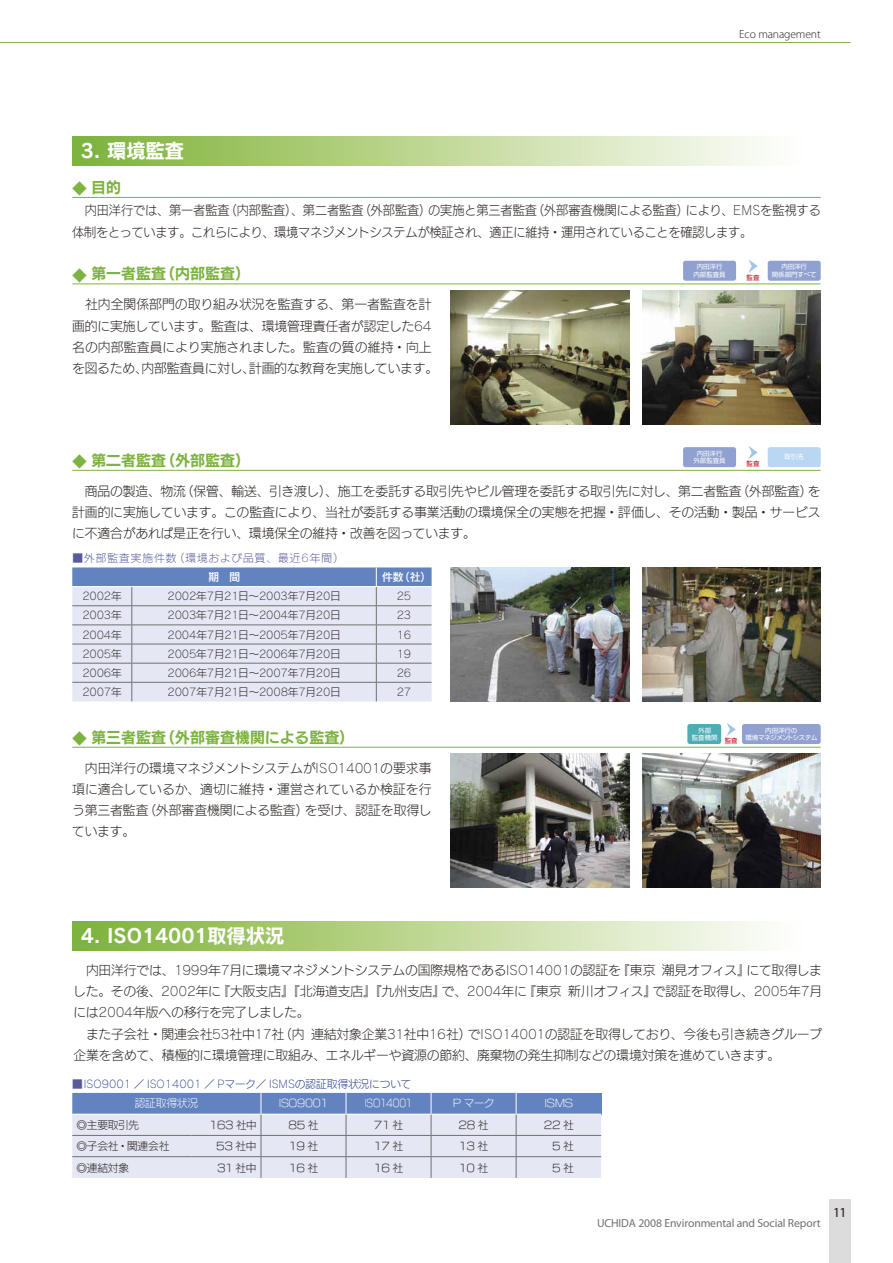
<style>
.page{position:relative;width:893px;height:1263px;background:#fff}
.page>*{position:absolute;margin:0;border:0;box-sizing:border-box;transform-origin:0 0}
.t1{font:19.2px "Rodin Pro B";letter-spacing:-.005em;color:#fff}
.t2{font:19.2px "New Rodin Pro B";color:#fff}
.t3{font:14.85px "New Rodin Pro B";letter-spacing:.005em;color:#7db340}
.t4{font:13.8px "Myriad Pro";color:#251e1c}
.t5{font:12.75px/21.3px "New Rodin Pro L";letter-spacing:-.005em;color:#251e1c;text-align:justify}
.t6{font:12.75px/21.3px "New Rodin Pro L";letter-spacing:-.005em;color:#251e1c;scale:.95 1}
.t7{font:11.7px "Myriad Pro";letter-spacing:-.01em;color:#717171}
.t8{font:300 11.7px "Myriad Pro";letter-spacing:-.01em;color:#251e1c}
.t9{font:10.65px "Rodin Pro L";letter-spacing:-.015em;color:#251e1c}
.t10{font:10.65px "New Rodin Pro L";letter-spacing:-.025em;color:#251e1c}
.t11{font:10.65px "Rodin Pro L";color:#223684}
.t12{font:10.65px "New Rodin Pro L";letter-spacing:.1em;color:#575a9b}
.t13{font:10.65px "New Rodin Pro L";letter-spacing:-.03em;color:#fff}
.t14{font:10.65px "New Rodin Pro L";letter-spacing:-.03em;color:#fff;scale:.8 1}
.t15{font:10.65px "New Rodin Pro L";letter-spacing:-.03em;color:#fff;scale:.95 1}
.t16{font:10.65px "New Rodin Pro DB";color:#fff}
.t17{font:6.45px/7.6px "Shin Go Pro Regular 90 pv RKSJ H";color:#fff;text-align:center}
.t18{font:6.45px/7.6px "Shin Go Pro Regular 90 pv RKSJ H";letter-spacing:-.04em;color:#fff}
.t19{font:6.45px "Shin Go Pro Regular 90 pv RKSJ H";color:#c50018}
.s1{font-family:"Rodin Pro B"}
.s2{font-family:"Rodin Pro L"}
.s3{font-family:"New Rodin Pro L"}
.s4{color:#c50018}
.s5{font-family:"New Rodin Pro B"}
.s6{color:#575a9b}
</style>
<div class="page">
<div style="left:829px;top:1199px;width:21px;height:64px;background:#dcdcdc"></div>
<hr style="left:0;top:42px;width:850px;height:1px;background:#7db340">
<div style="left:72px;top:136px;width:749px;height:30px;background:linear-gradient(to right,#7eb236,#fff)"></div>
<hr style="left:72px;top:197px;width:749px;height:1px;background:#7db340">
<div style="left:72px;top:921px;width:749px;height:30px;background:linear-gradient(to right,#7eb236,#fff)"></div>
<svg style="left:72px;top:1093px;width:529px;height:85px;background:#c2cbe3"></svg>
<hr style="left:72px;top:747px;width:749px;height:1px;background:#7db340">
<hr style="left:72px;top:470px;width:749px;height:1px;background:#7db340">
<hr style="left:72px;top:284px;width:749px;height:1px;background:#7db340">
<img style="left:451px;top:754px;width:178px;height:134px">
<img style="left:642px;top:754px;width:179px;height:134px">
<div style="left:687px;top:724px;width:34px;height:20px;background:#4eacb5;border-radius:3px"></div>
<div style="left:742px;top:724px;width:79px;height:20px;background:#90a1d1;border-radius:3px"></div>
<svg style="left:727px;top:723px;width:9px;height:13px"></svg>
<img style="left:451px;top:567px;width:178px;height:134px">
<img style="left:642px;top:567px;width:179px;height:134px">
<div style="left:683px;top:447px;width:53px;height:20px;background:#90a1d1;border-radius:3px"></div>
<div style="left:768px;top:447px;width:53px;height:20px;background:#b9d6f2;border-radius:3px"></div>
<svg style="left:748px;top:446px;width:10px;height:13px"></svg>
<svg style="left:72px;top:567px;width:360px;height:134px;background:#ced4e7"></svg>
<img style="left:451px;top:291px;width:178px;height:134px">
<img style="left:642px;top:291px;width:179px;height:134px">
<div style="left:683px;top:261px;width:53px;height:20px;background:#90a1d1;border-radius:3px"></div>
<div style="left:768px;top:261px;width:53px;height:20px;background:#90a1d1;border-radius:3px"></div>
<svg style="left:748px;top:259px;width:10px;height:14px"></svg>
<p class="t8" style="left:739px;top:28px;width:83px">Eco management</p>
<h1 class="t2" style="left:81px;top:134px;width:105px"><span class="s1">3.</span> 環境監査</h1>
<p class="t3" style="left:72px;top:174px;width:50px"><span class="s1">◆</span> 目的</p>
<p class="t6" style="left:72px;top:199px;width:789px;text-indent:13px">内田洋行では、第一者監査（内部監査）、第二者監査（外部監査）の実施と第三者監査（外部審査機関による監査）により、<span class="s2">EMS</span>を監視する体制をとっています。これらにより、環境マネジメントシステムが検証され、適正に維持・運用されていることを確認します。</p>
<p class="t3" style="left:72px;top:261px;width:179px"><span class="s1">◆</span> 第一者監査（内部監査）</p>
<p class="t5" style="left:72px;top:293px;width:367px;text-align:center">社内全関係部門の取り組み状況を監査する、第一者監査を計<br>画的に実施しています。監査は、環境管理責任者が認定した<span class="s2">64</span>名の内部監査員により実施されました。監査の質の維持・向上を図るため、内部監査員に対し、計画的な教育を実施しています。</p>
<p class="t3" style="left:72px;top:447px;width:179px"><span class="s1">◆</span> 第二者監査（外部監査）</p>
<p class="t17" style="left:693px;top:262px;width:34px">内田洋行内部監査員</p>
<p class="t17" style="left:781px;top:262px;width:27px">内田洋行</p>
<p class="t19" style="left:747px;top:272px;width:14px">監査</p>
<p class="t17" style="left:772px;top:270px;width:46px">関係部門すべて</p>
<p class="t17" style="left:693px;top:449px;width:34px">内田洋行外部監査員</p>
<p class="t17" style="left:784px;top:452px;width:21px">取引先</p>
<p class="t19" style="left:747px;top:458px;width:14px">監査</p>
<p class="t5" style="left:72px;top:479px;width:750px;text-indent:13px">商品の製造、物流（保管、輸送、引き渡し）、施工を委託する取引先やビル管理を委託する取引先に対し、第二者監査（外部監査）を計画的に実施しています。この監査により、当社が委託する事業活動の環境保全の実態を把握・評価し、その活動・製品・サービスに不適合があれば是正を行い、環境保全の維持・改善を図っています。</p>
<p class="t12" style="left:72px;top:549px;width:273px"><span class="s2">■</span>外部監査実施件数（環境および品質、最近<span class="s2">6</span>年間）</p>
<p class="t16" style="left:208px;top:568px;width:33px">期 間</p>
<p class="t16" style="left:382px;top:568px;width:50px">件数（社）</p>
<p class="t9" style="left:82px;top:589px;width:41px">2002<span class="s3">年</span></p>
<p class="t9" style="left:168px;top:589px;width:175px">2002<span class="s3">年</span>7<span class="s3">月</span>21<span class="s3">日～</span>2003<span class="s3">年</span>7<span class="s3">月</span>20<span class="s3">日</span></p>
<p class="t9" style="left:397px;top:589px;width:16px">25</p>
<p class="t9" style="left:82px;top:608px;width:41px">2003<span class="s3">年</span></p>
<p class="t9" style="left:168px;top:608px;width:175px">2003<span class="s3">年</span>7<span class="s3">月</span>21<span class="s3">日～</span>2004<span class="s3">年</span>7<span class="s3">月</span>20<span class="s3">日</span></p>
<p class="t9" style="left:397px;top:608px;width:16px">23</p>
<p class="t9" style="left:82px;top:628px;width:41px">2004<span class="s3">年</span></p>
<p class="t9" style="left:168px;top:628px;width:175px">2004<span class="s3">年</span>7<span class="s3">月</span>21<span class="s3">日～</span>2005<span class="s3">年</span>7<span class="s3">月</span>20<span class="s3">日</span></p>
<p class="t9" style="left:397px;top:628px;width:16px">16</p>
<p class="t9" style="left:82px;top:647px;width:41px">2005<span class="s3">年</span></p>
<p class="t9" style="left:168px;top:647px;width:175px">2005<span class="s3">年</span>7<span class="s3">月</span>21<span class="s3">日～</span>2006<span class="s3">年</span>7<span class="s3">月</span>20<span class="s3">日</span></p>
<p class="t9" style="left:397px;top:647px;width:16px">19</p>
<p class="t9" style="left:82px;top:666px;width:41px">2006<span class="s3">年</span></p>
<p class="t9" style="left:168px;top:666px;width:175px">2006<span class="s3">年</span>7<span class="s3">月</span>21<span class="s3">日～</span>2007<span class="s3">年</span>7<span class="s3">月</span>20<span class="s3">日</span></p>
<p class="t9" style="left:397px;top:666px;width:16px">26</p>
<p class="t9" style="left:82px;top:685px;width:41px">2007<span class="s3">年</span></p>
<p class="t9" style="left:168px;top:685px;width:175px">2007<span class="s3">年</span>7<span class="s3">月</span>21<span class="s3">日～</span>2008<span class="s3">年</span>7<span class="s3">月</span>20<span class="s3">日</span></p>
<p class="t9" style="left:397px;top:685px;width:16px">27</p>
<p class="t3" style="left:72px;top:724px;width:283px"><span class="s1">◆</span> 第三者監査（外部審査機関による監査）</p>
<p class="t5" style="left:72px;top:756px;width:361px;text-indent:13px">内田洋行の環境マネジメントシステムが<span class="s2">ISO14001</span>の要求事項に適合しているか、適切に維持・運営されているか検証を行う第三者監査（外部審査機関による監査）を受け、認証を取得しています。</p>
<p class="t17" style="left:692px;top:725px;width:27px">外部<br>監査機関</p>
<p class="t18" style="left:725px;top:725px;width:94px;text-indent:40px">内田洋行の<br><span class="s4">監査</span> 環境マネジメントシステム</p>
<h1 class="t1" style="left:81px;top:923px;width:205px">4. ISO14001<span class="s5">取得状況</span></h1>
<p class="t5" style="left:73px;top:958px;width:750px;text-indent:13px">内田洋行では、<span class="s2">1999</span>年<span class="s2">7</span>月に環境マネジメントシステムの国際規格である<span class="s2">ISO14001</span>の認証を『東京潮見オフィス』にて取得しました。その後、<span class="s2">2002</span>年に『大阪支店』『北海道支店』『九州支店』で、<span class="s2">2004</span>年に『東京新川オフィス』で認証を取得し、<span class="s2">2005</span>年<span class="s2">7</span>月には<span class="s2">2004</span>年版への移行を完了しました。</p>
<p class="t5" style="left:73px;top:1022px;width:750px;text-indent:13px">また子会社・関連会社<span class="s2">53</span>社中<span class="s2">17</span>社（内連結対象企業<span class="s2">31</span>社中<span class="s2">16</span>社）で<span class="s2">ISO14001</span>の認証を取得しており、今後も引き続きグループ企業を含めて、積極的に環境管理に取組み、エネルギーや資源の節約、廃棄物の発生抑制などの環境対策を進めていきます。</p>
<p class="t11" style="left:72px;top:1077px;width:341px"><span class="s6">■</span>ISO9001 <span class="s3">／</span> ISO14001 <span class="s3">／</span> P<span class="s3">マーク／</span> ISMS<span class="s3">の認証取得状況について</span></p>
<p class="t13" style="left:135px;top:1094px;width:65px">認証取得状況</p>
<p class="t15" style="left:279px;top:1094px;width:54px">ISO9001</p>
<p class="t14" style="left:365px;top:1094px;width:62px">ISO14001</p>
<p class="t13" style="left:453px;top:1094px;width:43px">P マーク</p>
<p class="t13" style="left:544px;top:1094px;width:30px">ISMS</p>
<p class="t10" style="left:76px;top:1116px;width:64px">◎主要取引先</p>
<p class="t10" style="left:210px;top:1116px;width:49px">163 社中</p>
<p class="t10" style="left:288px;top:1116px;width:31px">85 社</p>
<p class="t10" style="left:374px;top:1116px;width:31px">71 社</p>
<p class="t10" style="left:459px;top:1116px;width:31px">28 社</p>
<p class="t10" style="left:544px;top:1116px;width:31px">22 社</p>
<p class="t10" style="left:76px;top:1137px;width:94px">◎子会社・関連会社</p>
<p class="t10" style="left:216px;top:1137px;width:42px">53 社中</p>
<p class="t10" style="left:289px;top:1137px;width:31px">19 社</p>
<p class="t10" style="left:374px;top:1137px;width:31px">17 社</p>
<p class="t10" style="left:459px;top:1137px;width:31px">13 社</p>
<p class="t10" style="left:552px;top:1137px;width:23px">5社</p>
<p class="t10" style="left:76px;top:1158px;width:54px">◎連結対象</p>
<p class="t10" style="left:217px;top:1158px;width:41px">31 社中</p>
<p class="t10" style="left:289px;top:1158px;width:31px">16 社</p>
<p class="t10" style="left:374px;top:1158px;width:31px">16 社</p>
<p class="t10" style="left:459px;top:1158px;width:31px">10 社</p>
<p class="t10" style="left:552px;top:1158px;width:23px">5社</p>
<p class="t7" style="left:597px;top:1217px;width:225px">UCHIDA 2008 Environmental and Social Report</p>
<p class="t4" style="left:833px;top:1205px;width:15px">11</p>
</div>
